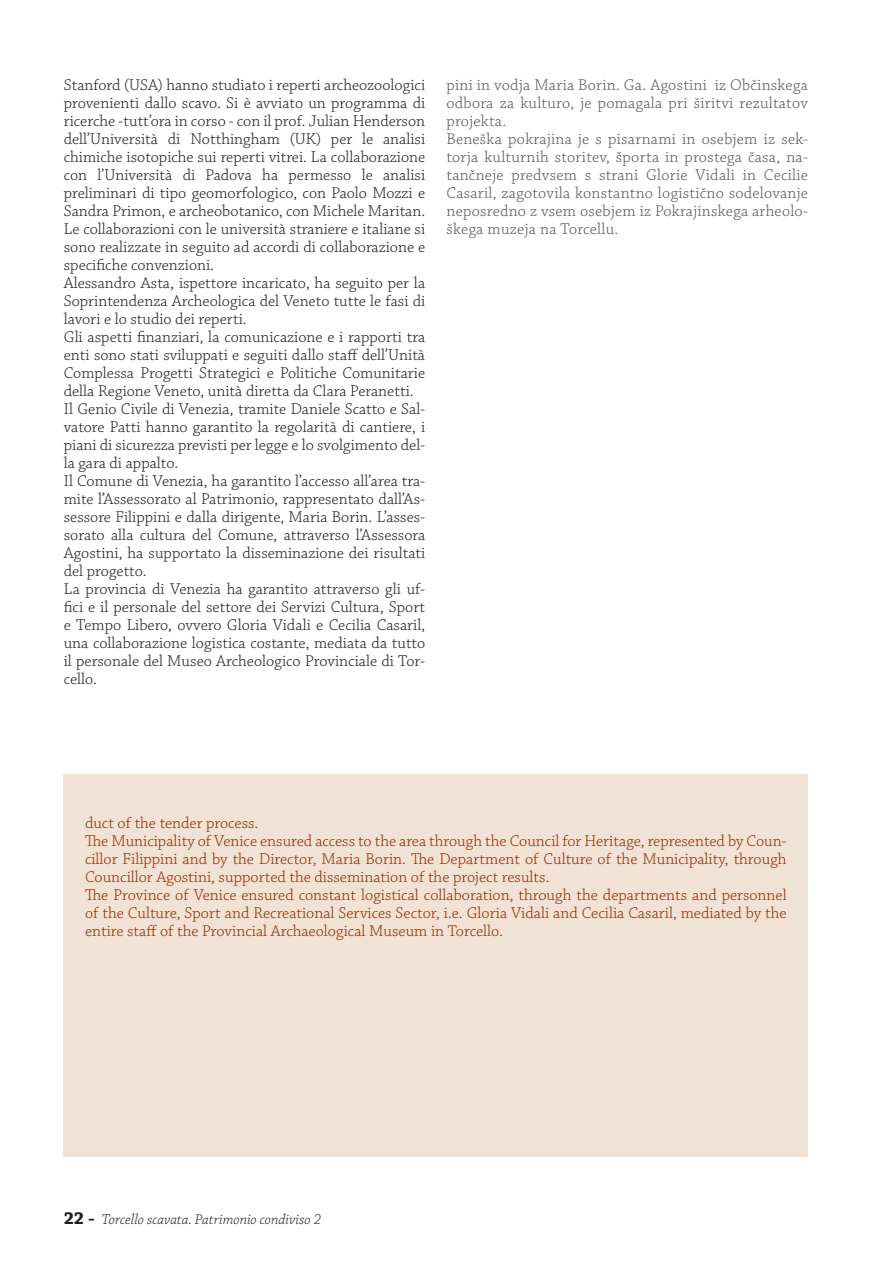
<style>
.page{position:relative;width:893px;height:1263px;background:#fff}
.page>*{position:absolute;margin:0;border:0;box-sizing:border-box;transform-origin:0 0}
.testo_ITA{font:300 16.5px/18px "Chaparral Pro";color:#231f20;text-align:justify}
.testo_ING{font:300 16.5px/18px "Chaparral Pro";color:#8c2f01;text-align:justify}
.testo_SLO{font:300 16.5px/18px "Chaparral Pro";letter-spacing:.015em;color:#57585a;text-align:justify}
.t1{font:italic 300 15px "Chaparral Pro";color:#231f20}
.s1{font-weight:700;font-style:normal;font-size:18px}
</style>
<div class="page">
<div style="left:64px;top:774px;width:744px;height:383px;background:#f1e2d6"></div>
<p class="testo_ITA" style="left:64px;top:77px;width:363px">Stanford (USA) hanno studiato i reperti archeozoologici provenienti dallo scavo. Si è avviato un programma di ricerche -tutt’ora in corso - con il prof. Julian Henderson dell’Università di Notthingham (UK) per le analisi chimiche isotopiche sui reperti vitrei. La collaborazione con l’Università di Padova ha permesso le analisi preliminari di tipo geomorfologico, con Paolo Mozzi e Sandra Primon, e archeobotanico, con Michele Maritan.<br>Le collaborazioni con le università straniere e italiane si sono realizzate in seguito ad accordi di collaborazione e specifiche convenzioni.</p>
<p class="testo_ITA" style="left:64px;top:275px;width:363px">Alessandro Asta, ispettore incaricato, ha seguito per la Soprintendenza Archeologica del Veneto tutte le fasi di lavori e lo studio dei reperti.</p>
<p class="testo_ITA" style="left:64px;top:329px;width:363px">Gli aspetti finanziari, la comunicazione e i rapporti tra enti sono stati sviluppati e seguiti dallo staff dell’Unità Complessa Progetti Strategici e Politiche Comunitarie della Regione Veneto, unità diretta da Clara Peranetti.</p>
<p class="testo_ITA" style="left:64px;top:401px;width:363px">Il Genio Civile di Venezia, tramite Daniele Scatto e Sal&shy;vatore Patti hanno garantito la regolarità di cantiere, i piani di sicurezza previsti per legge e lo svolgimento del&shy;la gara di appalto.</p>
<p class="testo_ITA" style="left:64px;top:473px;width:363px">Il Comune di Venezia, ha garantito l’accesso all’area tra&shy;mite l’Assessorato al Patrimonio, rappresentato dall’As&shy;sessore Filippini e dalla dirigente, Maria Borin. L’asses&shy;sorato alla cultura del Comune, attraverso l’Assessora Agostini, ha supportato la disseminazione dei risultati del progetto.</p>
<p class="testo_ITA" style="left:64px;top:581px;width:363px">La provincia di Venezia ha garantito attraverso gli uf&shy;fici e il personale del settore dei Servizi Cultura, Sport e Tempo Libero, ovvero Gloria Vidali e Cecilia Casaril, una collaborazione logistica costante, mediata da tutto il personale del Museo Archeologico Provinciale di Tor&shy;cello.</p>
<p class="testo_SLO" style="left:446px;top:77px;width:363px">pini in vodja Maria Borin. Ga. Agostini iz Občinskega odbora za kulturo, je pomagala pri širitvi rezultatov projekta.</p>
<p class="testo_SLO" style="left:446px;top:131px;width:363px">Beneška pokrajina je s pisarnami in osebjem iz sek&shy;torja kulturnih storitev, športa in prostega časa, na&shy;tančneje predvsem s strani Glorie Vidali in Cecilie Casaril, zagotovila konstantno logistično sodelovanje neposredno z vsem osebjem iz Pokrajinskega arheolo&shy;škega muzeja na Torcellu.</p>
<p class="testo_ING" style="left:85px;top:815px;width:175px">duct of the tender process.</p>
<p class="testo_ING" style="left:85px;top:833px;width:703px">The Municipality of Venice ensured access to the area through the Council for Heritage, represented by Coun&shy;cillor Filippini and by the Director, Maria Borin. The Department of Culture of the Municipality, through Councillor Agostini, supported the dissemination of the project results.</p>
<p class="testo_ING" style="left:85px;top:887px;width:703px">The Province of Venice ensured constant logistical collaboration, through the departments and personnel of the Culture, Sport and Recreational Services Sector, i.e. Gloria Vidali and Cecilia Casaril, mediated by the entire staff of the Provincial Archaeological Museum in Torcello.</p>
<p class="t1" style="left:64px;top:1211px;width:259px"><span class="s1">22 -</span> Torcello scavata. Patrimonio condiviso 2</p>
</div>
